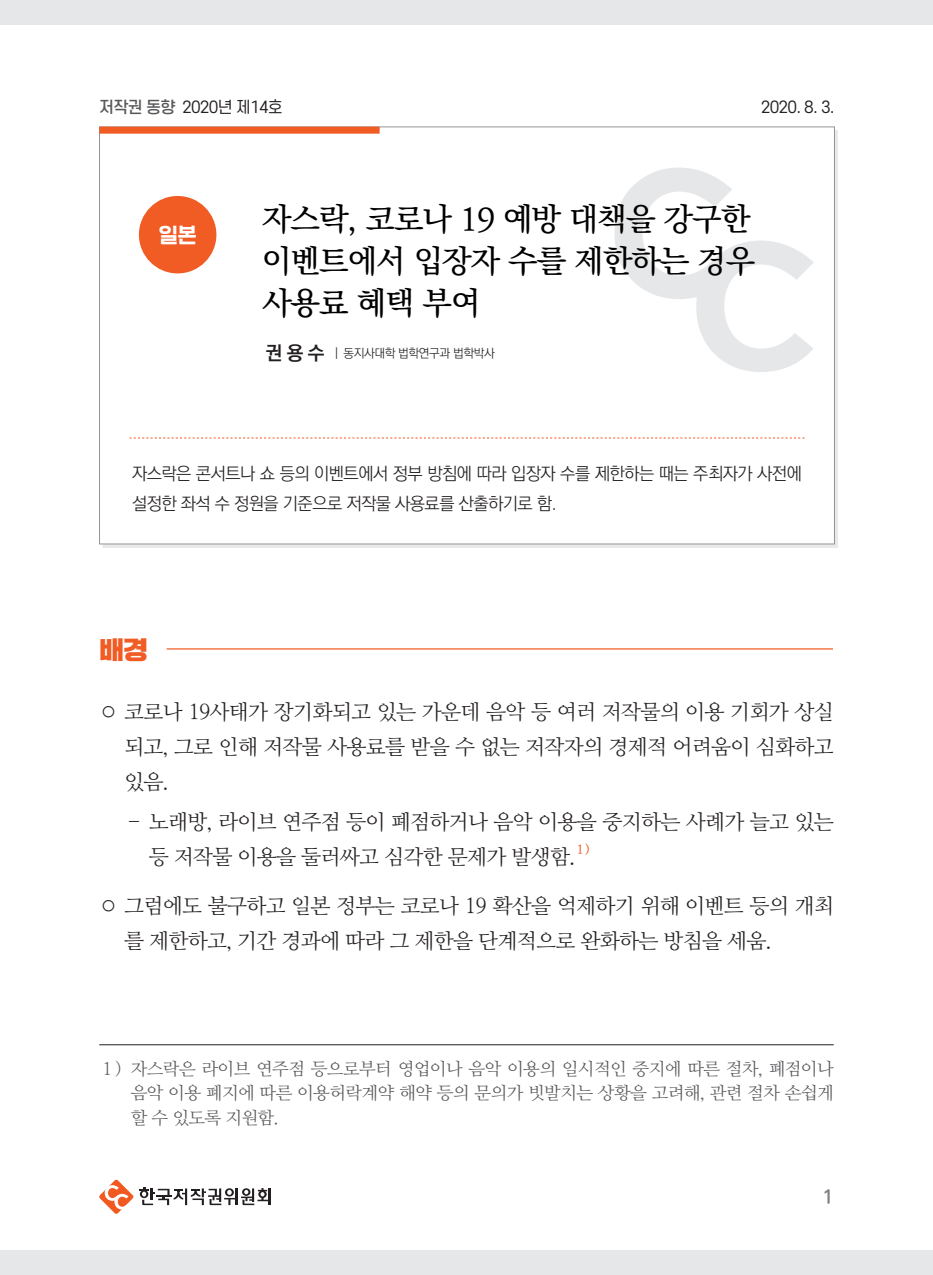
<style>
.page{position:relative;width:933px;height:1275px;background:#fff}
.page>*{position:absolute;margin:0;border:0;box-sizing:border-box;transform-origin:0 0}
.제목{font:500 31.5px/42px "Ko Pub Batang";letter-spacing:-.03em;color:#000}
.주황서브{font:24.5px "SD Gd Gothic";color:#f15b24}
.t1{font:21px/35px "Nanum Myeongjo OTF";letter-spacing:-.03em;color:#231f20}
.t2{font:20.47px "SD Nemony a Basic";color:#fff}
.t3{font:700 19.25px "Ko Pub Dotum";color:#808285}
.각주{font:17.5px/24.5px "Nanum Myeongjo OTF";letter-spacing:-.03em;color:#57585a;text-align:justify}
.발문{font:300 17.5px/29.8px "Ko Pub Dotum";letter-spacing:-.03em;color:#231f20}
.t4{font:15.75px "S Core Dream 4";letter-spacing:-.05em;color:#231f20}
.t5{font:300 12.25px "Ko Pub Dotum";letter-spacing:-.03em;color:#231f20}
.t6{font:12.25px "Nanum Myeongjo OTF Bold";color:#f15b24}
.s1{font-family:"S Core Dream 5";font-weight:500;color:#57585a}
.s2{font-weight:700;font-size:19.25px}
.s3{font-family:"SD Myeongjo b Md"}
</style>
<div class="page">
<hr style="left:268px;top:1188px;width:3px;height:17px;background:#231f20">
<svg style="left:99px;top:1179px;width:169px;height:35px"></svg>
<div style="left:0;top:0;width:933px;height:25px;background:#e6e7e9"></div>
<div style="left:0;top:1250px;width:933px;height:25px;background:#e6e7e9"></div>
<hr style="left:167px;top:648px;width:666px;height:1px;background:#f15b24">
<hr style="left:99px;top:1044px;width:734px;height:1px;background:#231f20">
<svg style="left:614px;top:168px;width:200px;height:204px"></svg>
<div style="left:139px;top:196px;width:77px;height:77px;background:#f15b24;border-radius:50%"></div>
<div style="left:99px;top:127px;width:280px;height:7px;background:#f15b24"></div>
<svg style="left:129px;top:438px;width:675px;height:1px"></svg>
<p class="t4" style="left:99px;top:96px;width:185px"><span class="s1">저작권 동향</span> 2020년 제14호</p>
<p class="t4" style="left:761px;top:96px;width:75px">2020. 8. 3.</p>
<p class="t2" style="left:159px;top:224px;width:39px">일본</p>
<p class="제목" style="left:262px;top:199px;width:495px">자스락, 코로나 19 예방 대책을 강구한 이벤트에서 입장자 수를 제한하는 경우 사용료 혜택 부여</p>
<p class="t5" style="left:265px;top:347px;width:231px"><span class="s2">권 용 수</span> | 동지사대학 법학연구과 법학박사</p>
<p class="발문" style="left:132px;top:460px;width:671px">자스락은 콘서트나 쇼 등의 이벤트에서 정부 방침에 따라 입장자 수를 제한하는 때는 주최자가 사전에 설정한 좌석 수 정원을 기준으로 저작물 사용료를 산출하기로 함.</p>
<p class="주황서브" style="left:99px;top:637px;width:50px">배경</p>
<p class="t1" style="left:124px;top:693px;width:711px;text-align:justify;text-indent:-25px"><span class="s3">○</span> 코로나 19사태가 장기화되고 있는 가운데 음악 등 여러 저작물의 이용 기회가 상실 되고, 그로 인해 저작물 사용료를 받을 수 없는 저작자의 경제적 어려움이 심화하고 있음.</p>
<p class="t1" style="left:149px;top:803px;width:686px;text-indent:-25px">– 노래방, 라이브 연주점 등이 폐점하거나 음악 이용을 중지하는 사례가 늘고 있는 등 저작물 이용을 둘러싸고 심각한 문제가 발생함.</p>
<p class="t6" style="left:574px;top:842px;width:17px">１)</p>
<p class="t1" style="left:124px;top:888px;width:711px;text-indent:-25px"><span class="s3">○</span> 그럼에도 불구하고 일본 정부는 코로나 19 확산을 억제하기 위해 이벤트 등의 개최 를 제한하고, 기간 경과에 따라 그 제한을 단계적으로 완화하는 방침을 세움.</p>
<p class="각주" style="left:131px;top:1055px;width:704px;text-indent:-31px">１) 자스락은 라이브 연주점 등으로부터 영업이나 음악 이용의 일시적인 중지에 따른 절차, 폐점이나 음악 이용 폐지에 따른 이용허락계약 해약 등의 문의가 빗발치는 상황을 고려해, 관련 절차 손쉽게 할 수 있도록 지원함.</p>
<p class="t3" style="left:823px;top:1187px;width:12px">1</p>
</div>
